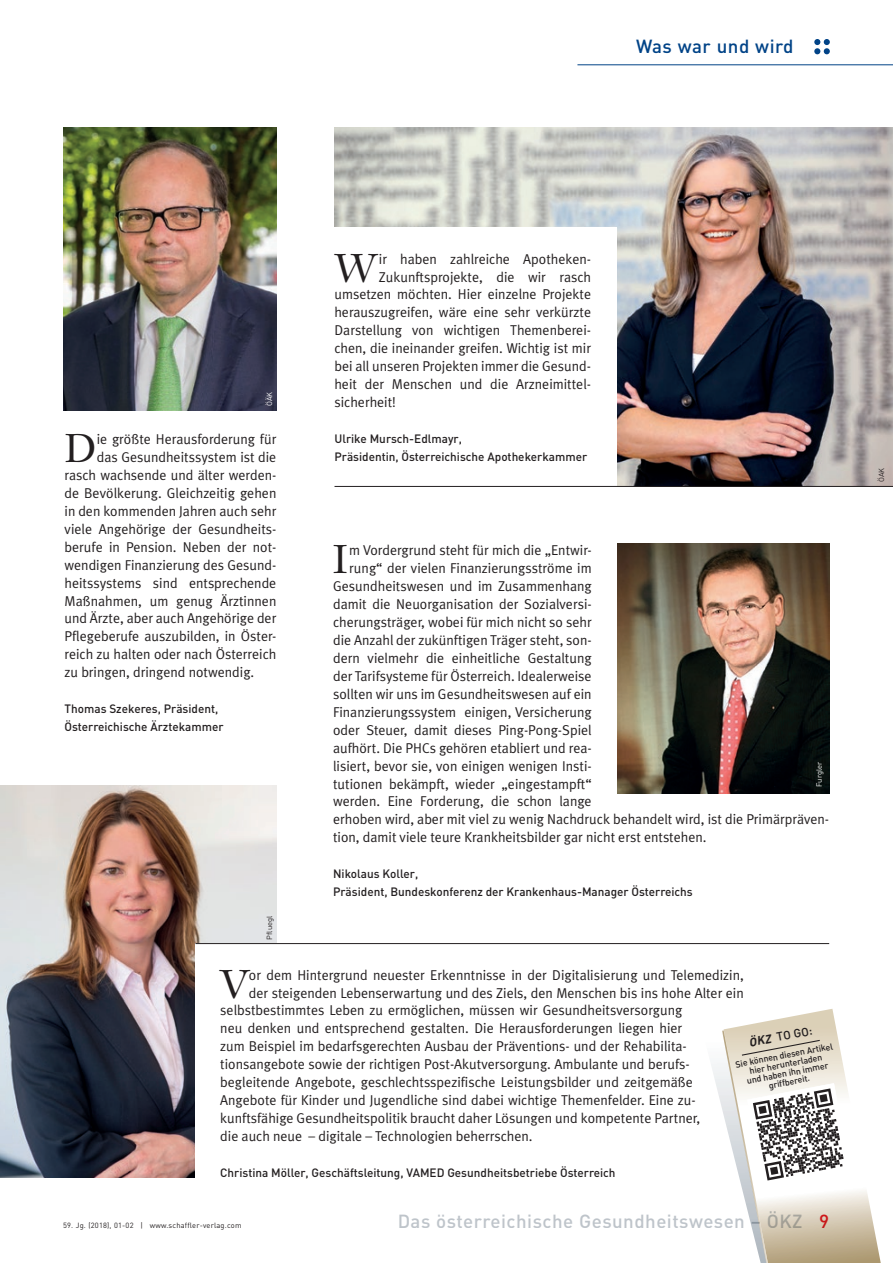
<style>
.page{position:relative;width:893px;height:1263px;background:#fff}
.page>*{position:absolute;margin:0;border:0;box-sizing:border-box;transform-origin:0 0}
.t1{font:39.45px "Janson Text LT Std";color:#231f20}
.t2{font:500 18.75px "DIN";letter-spacing:.025em;color:#bec4ca}
.t3{font:500 18.75px "DIN";letter-spacing:.025em;color:#014387}
.t4{font:14.25px "Meta Plus Normal";color:#231f20}
.t5{font:500 12px/18px "DIN";color:#231f20}
.t6{font:500 9px/9px "DIN";color:#231f20;text-align:center}
.t7{font:7.5px "DIN";letter-spacing:.025em;color:#231f20}
.t8{font:7.5px "DIN";color:#fff}
.t9{font:7.5px "DIN";color:#231f20}
.s1{font-weight:700;font-style:italic}
.s2{color:#ee1d23}
</style>
<div class="page">
<svg style="left:814px;top:39px;width:16px;height:15px"></svg>
<img style="left:334px;top:128px;width:559px;height:358px">
<img style="left:0;top:786px;width:276px;height:392px">
<div style="left:195px;top:944px;width:235px;height:238px;background:#fff"></div>
<div style="left:325px;top:227px;width:291px;height:260px;background:#fff"></div>
<hr style="left:577px;top:64px;width:316px;height:1px;background:#014387">
<svg style="left:711px;top:1009px;width:170px;height:254px"></svg>
<img style="left:64px;top:128px;width:212px;height:282px">
<img style="left:617px;top:543px;width:212px;height:250px">
<hr style="left:195px;top:943px;width:634px;height:1px;background:#231f20">
<hr style="left:334px;top:486px;width:559px;height:1px;background:#231f20">
<h2 class="t3" style="left:636px;top:35px;width:159px">Was war und wird</h2>
<p class="t8" style="left:265px;top:406px;width:16px;rotate:-90deg">ÖÄK</p>
<h1 class="t1" style="left:65px;top:423px;width:34px">D</h1>
<p class="t4" style="left:97px;top:431px;width:181px">ie größte Herausforderung für</p>
<p class="t4" style="left:97px;top:449px;width:181px">das Gesundheitssystem ist die</p>
<p class="t4" style="left:65px;top:467px;width:213px">rasch wachsende und älter werden-</p>
<p class="t4" style="left:65px;top:485px;width:213px">de Bevölkerung. Gleichzeitig gehen</p>
<p class="t4" style="left:65px;top:503px;width:213px">in den kommenden Jahren auch sehr</p>
<p class="t4" style="left:65px;top:521px;width:213px">viele Angehörige der Gesundheits-</p>
<p class="t4" style="left:65px;top:539px;width:213px">berufe in Pension. Neben der not-</p>
<p class="t4" style="left:65px;top:556px;width:213px">wendigen Finanzierung des Gesund-</p>
<p class="t4" style="left:65px;top:574px;width:213px">heitssystems sind entsprechende</p>
<p class="t4" style="left:65px;top:592px;width:213px">Maßnahmen, um genug Ärztinnen</p>
<p class="t4" style="left:65px;top:610px;width:213px">und Ärzte, aber auch Angehörige der</p>
<p class="t4" style="left:65px;top:628px;width:213px">Pflegeberufe auszubilden, in Öster-</p>
<p class="t4" style="left:65px;top:646px;width:213px">reich zu halten oder nach Österreich</p>
<p class="t4" style="left:65px;top:664px;width:191px">zu bringen, dringend notwendig.</p>
<p class="t5" style="left:65px;top:699px;width:161px">Thomas Szekeres, Präsident,<br>Österreichische Ärztekammer</p>
<p class="t9" style="left:265px;top:940px;width:25px;rotate:-90deg">Pfluegl</p>
<h1 class="t1" style="left:334px;top:243px;width:44px">W</h1>
<p class="t4" style="left:379px;top:250px;width:212px">ir haben zahlreiche Apotheken-</p>
<p class="t4" style="left:379px;top:268px;width:214px">Zukunftsprojekte, die wir rasch</p>
<p class="t4" style="left:334px;top:286px;width:258px">umsetzen möchten. Hier einzelne Projekte</p>
<p class="t4" style="left:334px;top:304px;width:258px">herauszugreifen, wäre eine sehr verkürzte</p>
<p class="t4" style="left:334px;top:322px;width:258px">Darstellung von wichtigen Themenberei-</p>
<p class="t4" style="left:334px;top:340px;width:258px">chen, die ineinander greifen. Wichtig ist mir</p>
<p class="t4" style="left:334px;top:358px;width:258px">bei all unseren Projekten immer die Gesund-</p>
<p class="t4" style="left:334px;top:376px;width:258px">heit der Menschen und die Arzneimittel-</p>
<p class="t4" style="left:334px;top:394px;width:63px">sicherheit!</p>
<p class="t5" style="left:334px;top:429px;width:254px">Ulrike Mursch-Edlmayr,<br>Präsidentin, Österreichische Apothekerkammer</p>
<h1 class="t1" style="left:333px;top:535px;width:16px">I</h1>
<p class="t4" style="left:349px;top:542px;width:244px">m Vordergrund steht für mich die „Entwir-</p>
<p class="t4" style="left:349px;top:560px;width:244px">rung“ der vielen Finanzierungsströme im</p>
<p class="t4" style="left:333px;top:578px;width:260px">Gesundheitswesen und im Zusammenhang</p>
<p class="t4" style="left:333px;top:596px;width:260px">damit die Neuorganisation der Sozialversi-</p>
<p class="t4" style="left:333px;top:614px;width:260px">cherungsträger, wobei für mich nicht so sehr</p>
<p class="t4" style="left:333px;top:632px;width:260px">die Anzahl der zukünftigen Träger steht, son-</p>
<p class="t4" style="left:333px;top:650px;width:260px">dern vielmehr die einheitliche Gestaltung</p>
<p class="t4" style="left:333px;top:668px;width:260px">der Tarifsysteme für Österreich. Idealerweise</p>
<p class="t4" style="left:333px;top:686px;width:260px">sollten wir uns im Gesundheitswesen auf ein</p>
<p class="t4" style="left:333px;top:704px;width:260px">Finanzierungssystem einigen, Versicherung</p>
<p class="t4" style="left:333px;top:721px;width:260px">oder Steuer, damit dieses Ping-Pong-Spiel</p>
<p class="t4" style="left:333px;top:739px;width:260px">aufhört. Die PHCs gehören etabliert und rea-</p>
<p class="t4" style="left:333px;top:757px;width:260px">lisiert, bevor sie, von einigen wenigen Insti-</p>
<p class="t4" style="left:333px;top:775px;width:260px">tutionen bekämpft, wieder „eingestampft“</p>
<p class="t4" style="left:333px;top:793px;width:260px">werden. Eine Forderung, die schon lange</p>
<p class="t4" style="left:333px;top:811px;width:498px">erhoben wird, aber mit viel zu wenig Nachdruck behandelt wird, ist die Primärpräven-</p>
<p class="t4" style="left:333px;top:829px;width:375px">tion, damit viele teure Krankheitsbilder gar nicht erst entstehen.</p>
<p class="t5" style="left:333px;top:864px;width:361px">Nikolaus Koller,<br>Präsident, Bundeskonferenz der Krankenhaus-Manager Österreichs</p>
<p class="t8" style="left:814px;top:787px;width:26px;rotate:-90deg">Furgler</p>
<h1 class="t1" style="left:220px;top:959px;width:30px">V</h1>
<p class="t4" style="left:249px;top:966px;width:496px">or dem Hintergrund neuester Erkenntnisse in der Digitalisierung und Telemedizin,</p>
<p class="t4" style="left:249px;top:984px;width:496px">der steigenden Lebenserwartung und des Ziels, den Menschen bis ins hohe Alter ein</p>
<p class="t4" style="left:220px;top:1002px;width:464px">selbstbestimmtes Leben zu ermöglichen, müssen wir Gesundheitsversorgung</p>
<p class="t4" style="left:220px;top:1020px;width:464px">neu denken und entsprechend gestalten. Die Herausforderungen liegen hier</p>
<p class="t4" style="left:220px;top:1038px;width:468px">zum Beispiel im bedarfsgerechten Ausbau der Präventions- und der Rehabilita-</p>
<p class="t4" style="left:220px;top:1056px;width:471px">tionsangebote sowie der richtigen Post-Akutversorgung. Ambulante und berufs-</p>
<p class="t4" style="left:220px;top:1074px;width:474px">begleitende Angebote, geschlechtsspezifische Leistungsbilder und zeitgemäße</p>
<p class="t4" style="left:220px;top:1092px;width:477px">Angebote für Kinder und Jugendliche sind dabei wichtige Themenfelder. Eine zu-</p>
<p class="t4" style="left:220px;top:1110px;width:482px">kunftsfähige Gesundheitspolitik braucht daher Lösungen und kompetente Partner,</p>
<p class="t4" style="left:220px;top:1128px;width:314px">die auch neue – digitale – Technologien beherrschen.</p>
<p class="t5" style="left:220px;top:1163px;width:397px">Christina Möller, Geschäftsleitung, VAMED Gesundheitsbetriebe Österreich</p>
<p class="t5" style="left:747px;top:1033px;width:66px;rotate:-11deg"><span class="s1">ÖKZ</span> TO GO:</p>
<p class="t6" style="left:735px;top:1060px;width:100px;rotate:-11deg">Sie können diesen Artikel hier herunterladen<br>und haben ihn immer griffbereit.</p>
<p class="t7" style="left:63px;top:1220px;width:180px">59. Jg. (2018), 01-02 | www.schaffler-verlag.com</p>
<h2 class="t2" style="left:398px;top:1209px;width:433px">Das österreichische Gesundheitswesen – ÖKZ <span class="s2">9</span></h2>
<p class="t7" style="left:877px;top:482px;width:16px;rotate:-90deg">ÖAK</p>
</div>
